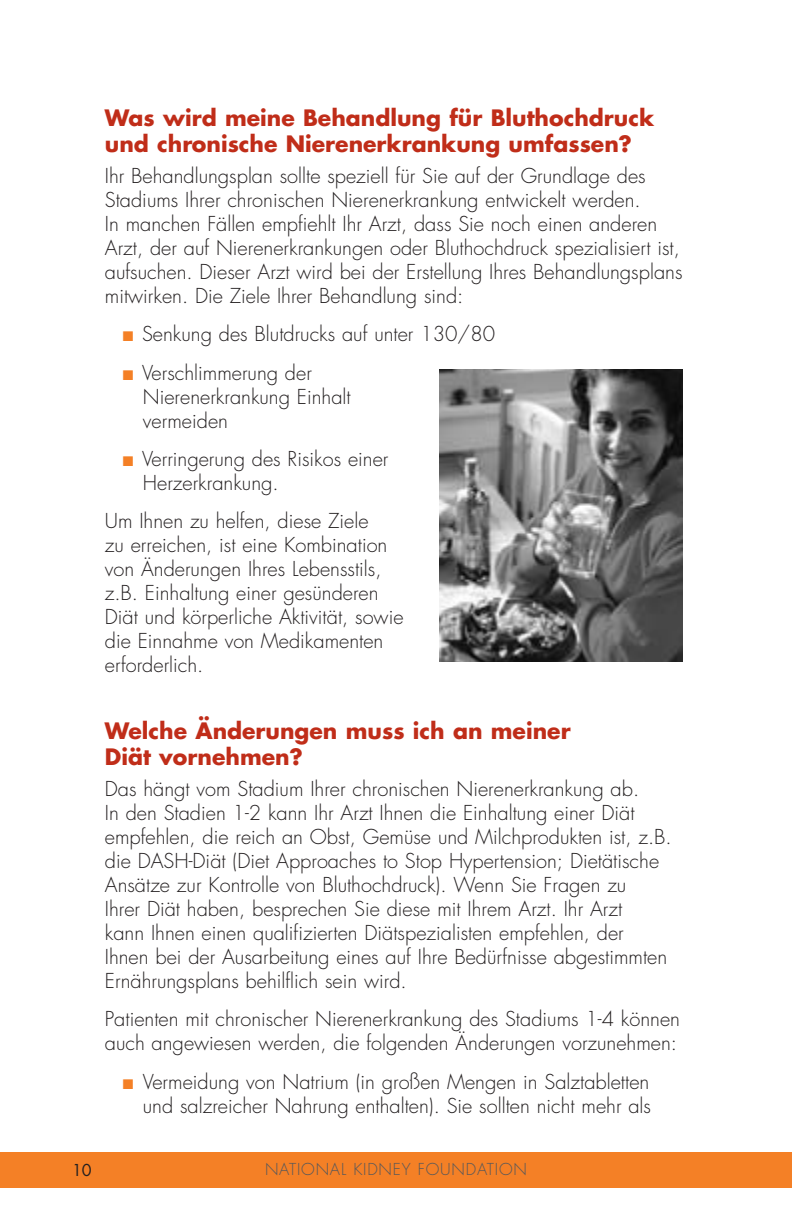
<style>
.page{position:relative;width:792px;height:1224px;background:#fff}
.page>*{position:absolute;margin:0;border:0;box-sizing:border-box;transform-origin:0 0}
.Head1{font:700 22px/26px "Futura";color:#c02d19}
.Body1_before_bullet{font:300 20px/24px "Futura";color:#231f20}
.Bullet{font:300 20px/24px "Futura";color:#231f20}
.t1{font:300 16px "Futura";letter-spacing:.05em;color:#57585a}
.t2{font:16px "Futura";color:#231f20}
.t3{font:300 14px "Futura";color:#57585a}
.s1{color:#f48026}
.s2{font-size:16px}
</style>
<div class="page">
<div style="left:0;top:1152px;width:792px;height:36px;background:#f48026"></div>
<img style="left:440px;top:369px;width:242px;height:293px">
<p class="Head1" style="left:105px;top:104px;width:551px">Was wird meine Behandlung für Bluthochdruck und chronische Nierenerkrankung umfassen?</p>
<p class="Body1_before_bullet" style="left:105px;top:164px;width:579px">Ihr Behandlungsplan sollte speziell für Sie auf der Grundlage des Stadiums Ihrer chronischen Nierenerkrankung entwickelt werden.<br>In manchen Fällen empfiehlt Ihr Arzt, dass Sie noch einen anderen Arzt, der auf Nierenerkrankungen oder Bluthochdruck spezialisiert ist, aufsuchen. Dieser Arzt wird bei der Erstellung Ihres Behandlungsplans mitwirken. Die Ziele Ihrer Behandlung sind:</p>
<p class="Bullet" style="left:123px;top:322px;width:374px"><span class="s1">■</span> Senkung des Blutdrucks auf unter 130/80</p>
<p class="Bullet" style="left:143px;top:361px;width:209px;text-indent:-20px"><span class="s1">■</span> Verschlimmerung der<br>Nierenerkrankung Einhalt vermeiden</p>
<p class="Bullet" style="left:143px;top:447px;width:247px;text-indent:-20px"><span class="s1">■</span> Verringerung des Risikos einer<br>Herzerkrankung.</p>
<p class="Body1_before_bullet" style="left:105px;top:510px;width:300px">Um Ihnen zu helfen, diese Ziele<br>zu erreichen, ist eine Kombination von Änderungen Ihres Lebensstils, z.B. Einhaltung einer gesünderen<br>Diät und körperliche Aktivität, sowie die Einnahme von Medikamenten erforderlich.</p>
<p class="Head1" style="left:105px;top:717px;width:467px">Welche Änderungen muss ich an meiner<br>Diät vornehmen?</p>
<p class="Body1_before_bullet" style="left:105px;top:777px;width:568px">Das hängt vom Stadium Ihrer chronischen Nierenerkrankung ab.<br>In den Stadien 1-2 kann Ihr Arzt Ihnen die Einhaltung einer Diät empfehlen, die reich an Obst, Gemüse und Milchprodukten ist, z.B. die DASH-Diät (Diet Approaches to Stop Hypertension; Dietätische Ansätze zur Kontrolle von Bluthochdruck). Wenn Sie Fragen zu<br>Ihrer Diät haben, besprechen Sie diese mit Ihrem Arzt. Ihr Arzt<br>kann Ihnen einen qualifizierten Diätspezialisten empfehlen, der Ihnen bei der Ausarbeitung eines auf Ihre Bedürfnisse abgestimmten Ernährungsplans behilflich sein wird.</p>
<p class="Body1_before_bullet" style="left:105px;top:1008px;width:577px">Patienten mit chronischer Nierenerkrankung des Stadiums 1-4 können auch angewiesen werden, die folgenden Änderungen vorzunehmen:</p>
<p class="Bullet" style="left:123px;top:1070px;width:530px;text-align:right"><span class="s1">■</span> Vermeidung von Natrium (in großen Mengen in Salztabletten und salzreicher Nahrung enthalten). Sie sollten nicht mehr als</p>
<p class="t2" style="left:72px;top:1159px;width:23px">1010</p>
<p class="t1" style="left:265px;top:1160px;width:26px">Nationa</p>
<p class="t3" style="left:341px;top:1159px;width:174px"><span class="s2">l K</span>National Kidney Foundation</p>
<p class="t1" style="left:363px;top:1160px;width:10px">idne</p>
<p class="t1" style="left:402px;top:1160px;width:62px">y Foundation</p>
</div>
